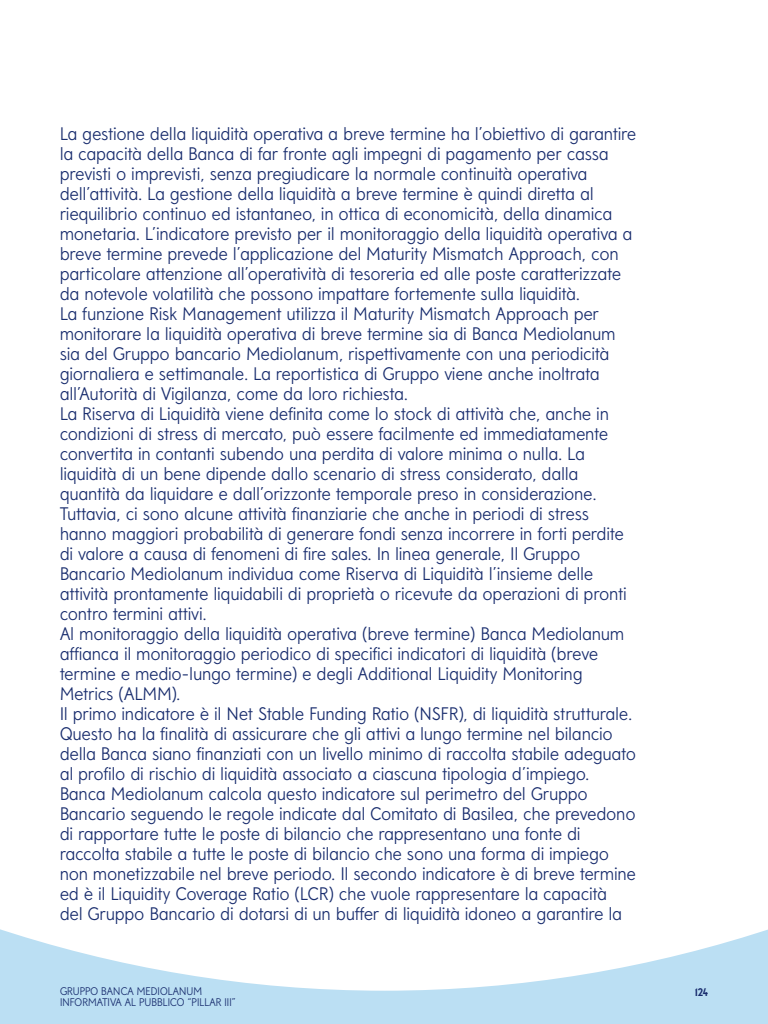
<style>
.page{position:relative;width:768px;height:1024px;background:#fff}
.page>*{position:absolute;margin:0;border:0;box-sizing:border-box;transform-origin:0 0}
.t1{font:300 18px/20px "Mediolanum Sans";letter-spacing:.02em;color:#192d6e}
.t2{font:300 11px/11px "Mediolanum Sans";letter-spacing:.01em;color:#192d6e}
.t3{font:700 11px "Mediolanum Sans";color:#192d6e}
</style>
<div class="page">
<svg style="left:0;top:929px;width:768px;height:95px;fill:#bbdff3"></svg>
<p class="t1" style="left:60px;top:124px;width:578px">La gestione della liquidità operativa a breve termine ha l’obiettivo di garantire la capacità della Banca di far fronte agli impegni di pagamento per cassa previsti o imprevisti, senza pregiudicare la normale continuità operativa dell’attività. La gestione della liquidità a breve termine è quindi diretta al riequilibrio continuo ed istantaneo, in ottica di economicità, della dinamica monetaria. L’indicatore previsto per il monitoraggio della liquidità operativa a breve termine prevede l’applicazione del Maturity Mismatch Approach, con particolare attenzione all’operatività di tesoreria ed alle poste caratterizzate da notevole volatilità che possono impattare fortemente sulla liquidità.<br>La funzione Risk Management utilizza il Maturity Mismatch Approach per monitorare la liquidità operativa di breve termine sia di Banca Mediolanum sia del Gruppo bancario Mediolanum, rispettivamente con una periodicità giornaliera e settimanale. La reportistica di Gruppo viene anche inoltrata all’Autorità di Vigilanza, come da loro richiesta.<br>La Riserva di Liquidità viene definita come lo stock di attività che, anche in condizioni di stress di mercato, può essere facilmente ed immediatamente convertita in contanti subendo una perdita di valore minima o nulla. La liquidità di un bene dipende dallo scenario di stress considerato, dalla quantità da liquidare e dall’orizzonte temporale preso in considerazione.<br>Tuttavia, ci sono alcune attività finanziarie che anche in periodi di stress hanno maggiori probabilità di generare fondi senza incorrere in forti perdite di valore a causa di fenomeni di fire sales. In linea generale, Il Gruppo Bancario Mediolanum individua come Riserva di Liquidità l’insieme delle attività prontamente liquidabili di proprietà o ricevute da operazioni di pronti contro termini attivi.<br>Al monitoraggio della liquidità operativa (breve termine) Banca Mediolanum affianca il monitoraggio periodico di specifici indicatori di liquidità (breve termine e medio-lungo termine) e degli Additional Liquidity Monitoring Metrics (ALMM).<br>Il primo indicatore è il Net Stable Funding Ratio (NSFR), di liquidità strutturale.<br>Questo ha la finalità di assicurare che gli attivi a lungo termine nel bilancio della Banca siano finanziati con un livello minimo di raccolta stabile adeguato al profilo di rischio di liquidità associato a ciascuna tipologia d’impiego.<br>Banca Mediolanum calcola questo indicatore sul perimetro del Gruppo Bancario seguendo le regole indicate dal Comitato di Basilea, che prevedono di rapportare tutte le poste di bilancio che rappresentano una fonte di raccolta stabile a tutte le poste di bilancio che sono una forma di impiego non monetizzabile nel breve periodo. Il secondo indicatore è di breve termine ed è il Liquidity Coverage Ratio (LCR) che vuole rappresentare la capacità<br>del Gruppo Bancario di dotarsi di un buffer di liquidità idoneo a garantire la</p>
<p class="t2" style="left:60px;top:986px;width:177px">GRUPPO BANCA MEDIOLANUM<br>INFORMATIVA AL PUBBLICO “PILLAR III”</p>
<p class="t3" style="left:695px;top:986px;width:15px">124</p>
</div>
